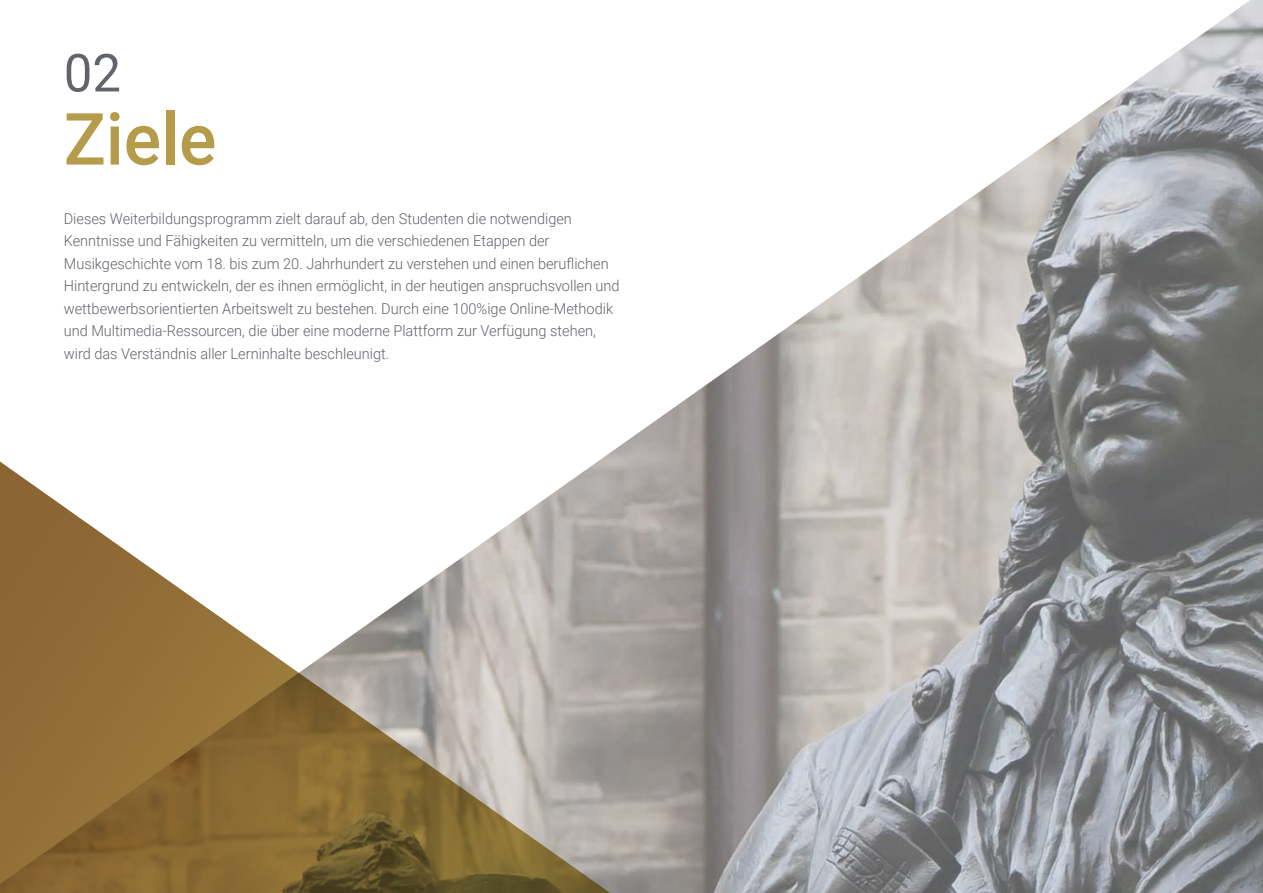
<style>
.page{position:relative;width:1263px;height:893px;background:#fff}
.page>*{position:absolute;margin:0;border:0;box-sizing:border-box;transform-origin:0 0}
.t1{font:500 72px "Roboto";color:#b49c4b}
.t2{font:52.5px "Roboto";color:#61646a}
.t3{font:300 15px/22.5px "Roboto";color:#61646a}
</style>
<div class="page">
<img style="left:620px;top:0;width:643px;height:893px">
<svg style="left:0;top:446px;width:640px;height:447px"></svg>
<h2 class="t2" style="left:64px;top:36px;width:59px">02</h2>
<h1 class="t1" style="left:64px;top:89px;width:154px">Ziele</h1>
<p class="t3" style="left:64px;top:207px;width:557px">Dieses Weiterbildungsprogramm zielt darauf ab, den Studenten die notwendigen Kenntnisse und Fähigkeiten zu vermitteln, um die verschiedenen Etappen der Musikgeschichte vom 18. bis zum 20. Jahrhundert zu verstehen und einen beruflichen Hintergrund zu entwickeln, der es ihnen ermöglicht, in der heutigen anspruchsvollen und wettbewerbsorientierten Arbeitswelt zu bestehen. Durch eine 100%ige Online-Methodik und Multimedia-Ressourcen, die über eine moderne Plattform zur Verfügung stehen, wird das Verständnis aller Lerninhalte beschleunigt.</p>
</div>
